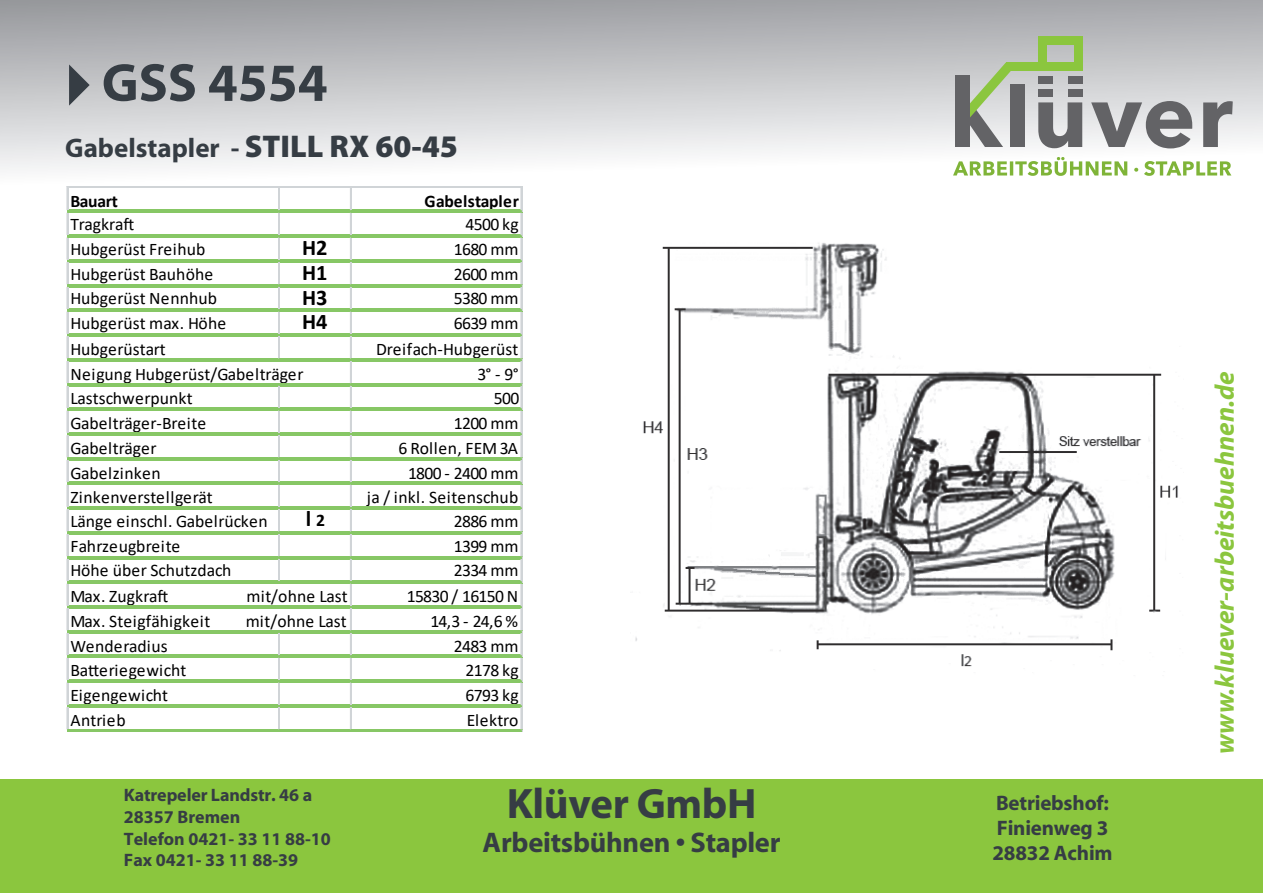
<style>
.page{position:relative;width:1263px;height:893px;background:#fff}
.page>*{position:absolute;margin:0;border:0;box-sizing:border-box;transform-origin:0 0}
.t1{font:700 54px "Myriad";color:#363d44}
.t2{font:700 42.75px "Myriad";letter-spacing:-.01em;color:#363d44}
.t3{font:700 28.5px "Myriad";letter-spacing:-.01em;color:#363d44}
.t4{font:italic 700 27px "Myriad Pro";color:#8bc63e}
.t5{font:700 27px "Myriad Pro";color:#363d44}
.t6{font:700 22.35px "Calibri";color:#000}
.t7{font:700 21px/25.2px "Myriad";letter-spacing:-.01em;color:#363d44}
.t8{font:700 18px/21.6px "Myriad";color:#363d44}
.t9{font:17.7px "Calibri";letter-spacing:.005em;color:#000}
.t10{font:17.7px "Calibri";letter-spacing:-.04em;color:#000}
.t11{font:700 17.7px "Calibri";letter-spacing:-.005em;color:#000}
.s1{font-weight:900;font-size:31.5px}
.s2{font-size:17.7px}
</style>
<div class="page">
<div style="left:0;top:0;width:1263px;height:185px;background:linear-gradient(to bottom,#9d9fa2,#fff)"></div>
<svg style="left:69px;top:64px;width:21px;height:42px"></svg>
<div style="left:0;top:779px;width:1263px;height:114px;background:#8bc63e"></div>
<svg style="left:957px;top:63px;width:56px;height:84px;background:#bbc4b2"></svg>
<div style="left:1010px;top:84px;width:15px;height:63px;background:#636366"></div>
<svg style="left:1091px;top:101px;width:101px;height:47px"></svg>
<svg style="left:1203px;top:101px;width:30px;height:46px"></svg>
<svg style="left:1038px;top:102px;width:44px;height:46px;background:#89898c"></svg>
<div style="left:1006px;top:63px;width:76px;height:8px;background:#8bc63e"></div>
<div style="left:955px;top:75px;width:15px;height:72px;background:#636366"></div>
<div style="left:1038px;top:37px;width:44px;height:8px;background:#8bc63e"></div>
<div style="left:1038px;top:40px;width:8px;height:24px;background:#8bc63e"></div>
<div style="left:1074px;top:40px;width:8px;height:30px;background:#8bc63e"></div>
<svg style="left:953px;top:157px;width:278px;height:19px"></svg>
<div style="left:1068px;top:76px;width:14px;height:8px;background:#636366"></div>
<div style="left:1068px;top:89px;width:14px;height:8px;background:#636366"></div>
<div style="left:1038px;top:76px;width:15px;height:8px;background:#636366"></div>
<div style="left:1038px;top:89px;width:15px;height:8px;background:#636366"></div>
<img style="left:635px;top:243px;width:543px;height:424px">
<hr style="left:67px;top:210px;width:455px;height:3px;background:#87c765">
<hr style="left:350px;top:186px;width:2px;height:24px;background:#d0d4d7">
<hr style="left:67px;top:234px;width:455px;height:4px;background:#87c765">
<hr style="left:350px;top:213px;width:2px;height:21px;background:#d0d4d7">
<hr style="left:67px;top:259px;width:455px;height:4px;background:#87c765">
<hr style="left:350px;top:238px;width:2px;height:21px;background:#d0d4d7">
<hr style="left:67px;top:284px;width:455px;height:3px;background:#87c765">
<hr style="left:350px;top:263px;width:2px;height:21px;background:#d0d4d7">
<hr style="left:67px;top:309px;width:455px;height:3px;background:#87c765">
<hr style="left:350px;top:287px;width:2px;height:22px;background:#d0d4d7">
<hr style="left:67px;top:333px;width:455px;height:4px;background:#87c765">
<hr style="left:350px;top:312px;width:2px;height:21px;background:#d0d4d7">
<hr style="left:67px;top:358px;width:455px;height:4px;background:#87c765">
<hr style="left:350px;top:337px;width:2px;height:21px;background:#d0d4d7">
<hr style="left:67px;top:383px;width:455px;height:3px;background:#87c765">
<svg style="left:278px;top:187px;width:2px;height:171px"></svg>
<hr style="left:350px;top:362px;width:2px;height:21px;background:#d0d4d7">
<hr style="left:67px;top:407px;width:455px;height:4px;background:#87c765">
<hr style="left:350px;top:386px;width:2px;height:21px;background:#d0d4d7">
<hr style="left:67px;top:432px;width:455px;height:4px;background:#87c765">
<hr style="left:350px;top:411px;width:2px;height:21px;background:#d0d4d7">
<hr style="left:67px;top:457px;width:455px;height:3px;background:#87c765">
<hr style="left:350px;top:436px;width:2px;height:21px;background:#d0d4d7">
<hr style="left:67px;top:482px;width:455px;height:3px;background:#87c765">
<hr style="left:350px;top:460px;width:2px;height:22px;background:#d0d4d7">
<hr style="left:67px;top:506px;width:455px;height:4px;background:#87c765">
<hr style="left:350px;top:485px;width:2px;height:21px;background:#d0d4d7">
<hr style="left:67px;top:531px;width:455px;height:4px;background:#87c765">
<hr style="left:350px;top:510px;width:2px;height:21px;background:#d0d4d7">
<hr style="left:67px;top:556px;width:455px;height:3px;background:#87c765">
<hr style="left:350px;top:535px;width:2px;height:21px;background:#d0d4d7">
<hr style="left:67px;top:580px;width:455px;height:4px;background:#87c765">
<hr style="left:350px;top:559px;width:2px;height:21px;background:#d0d4d7">
<hr style="left:67px;top:605px;width:455px;height:4px;background:#87c765">
<hr style="left:350px;top:584px;width:2px;height:21px;background:#d0d4d7">
<hr style="left:67px;top:630px;width:455px;height:3px;background:#87c765">
<svg style="left:278px;top:386px;width:2px;height:194px"></svg>
<hr style="left:350px;top:609px;width:2px;height:21px;background:#d0d4d7">
<hr style="left:67px;top:655px;width:455px;height:3px;background:#87c765">
<hr style="left:350px;top:633px;width:2px;height:22px;background:#d0d4d7">
<hr style="left:67px;top:679px;width:455px;height:4px;background:#87c765">
<hr style="left:350px;top:658px;width:2px;height:21px;background:#d0d4d7">
<hr style="left:67px;top:704px;width:455px;height:4px;background:#87c765">
<hr style="left:350px;top:683px;width:2px;height:21px;background:#d0d4d7">
<hr style="left:67px;top:729px;width:455px;height:2px;background:#87c765">
<svg style="left:67px;top:187px;width:1px;height:542px"></svg>
<svg style="left:278px;top:633px;width:2px;height:96px"></svg>
<svg style="left:350px;top:210px;width:1px;height:498px"></svg>
<hr style="left:350px;top:708px;width:2px;height:21px;background:#d0d4d7">
<hr style="left:67px;top:186px;width:455px;height:1px;background:#d0d4d7">
<svg style="left:521px;top:186px;width:2px;height:545px"></svg>
<h1 class="t1" style="left:102px;top:55px;width:227px">GSS 4554</h1>
<h3 class="t5" style="left:65px;top:130px;width:394px">Gabelstapler - <span class="s1">STILL RX 60-45</span></h3>
<p class="t11" style="left:70px;top:188px;width:49px">Bauart</p>
<p class="t11" style="left:424px;top:188px;width:96px">Gabelstapler</p>
<p class="t9" style="left:70px;top:212px;width:65px">Tragkraft</p>
<p class="t9" style="left:466px;top:212px;width:55px">4500 kg</p>
<p class="t9" style="left:70px;top:237px;width:136px">Hubgerüst Freihub</p>
<p class="t6" style="left:302px;top:232px;width:27px">H2</p>
<p class="t9" style="left:454px;top:237px;width:66px">1680 mm</p>
<p class="t9" style="left:70px;top:261px;width:144px">Hubgerüst Bauhöhe</p>
<p class="t6" style="left:302px;top:257px;width:27px">H1</p>
<p class="t9" style="left:454px;top:261px;width:66px">2600 mm</p>
<p class="t9" style="left:70px;top:286px;width:148px">Hubgerüst Nennhub</p>
<p class="t6" style="left:302px;top:281px;width:27px">H3</p>
<p class="t9" style="left:454px;top:286px;width:66px">5380 mm</p>
<p class="t9" style="left:70px;top:311px;width:157px">Hubgerüst max. Höhe</p>
<p class="t6" style="left:302px;top:306px;width:27px">H4</p>
<p class="t9" style="left:454px;top:311px;width:66px">6639 mm</p>
<p class="t9" style="left:70px;top:337px;width:97px">Hubgerüstart</p>
<p class="t9" style="left:376px;top:337px;width:144px">Dreifach-Hubgerüst</p>
<p class="t9" style="left:70px;top:361px;width:234px">Neigung Hubgerüst/Gabelträger</p>
<p class="t9" style="left:477px;top:361px;width:43px">3°-9°</p>
<p class="t9" style="left:70px;top:386px;width:124px">Lastschwerpunkt</p>
<p class="t9" style="left:494px;top:386px;width:27px">500</p>
<p class="t9" style="left:70px;top:411px;width:137px">Gabelträger-Breite</p>
<p class="t9" style="left:454px;top:411px;width:66px">1200 mm</p>
<p class="t9" style="left:70px;top:436px;width:88px">Gabelträger</p>
<p class="t9" style="left:399px;top:436px;width:121px">6Rollen, FEM3A</p>
<p class="t9" style="left:70px;top:460px;width:92px">Gabelzinken</p>
<p class="t10" style="left:408px;top:460px;width:112px">1800 - 2400 mm</p>
<p class="t9" style="left:70px;top:485px;width:144px">Zinkenverstellgerät</p>
<p class="t9" style="left:367px;top:485px;width:153px">ja / inkl. Seitenschub</p>
<p class="t9" style="left:70px;top:509px;width:199px">Länge einschl. Gabelrücken</p>
<p class="t6" style="left:306px;top:503px;width:21px">l <span class="s2">2</span></p>
<p class="t9" style="left:454px;top:509px;width:66px">2886 mm</p>
<p class="t9" style="left:70px;top:533px;width:111px">Fahrzeugbreite</p>
<p class="t9" style="left:454px;top:533px;width:66px">1399 mm</p>
<p class="t9" style="left:70px;top:558px;width:162px">Höhe über Schutzdach</p>
<p class="t9" style="left:454px;top:558px;width:66px">2334 mm</p>
<p class="t9" style="left:70px;top:584px;width:99px">Max. Zugkraft</p>
<p class="t9" style="left:247px;top:584px;width:103px">mit/ohne Last</p>
<p class="t10" style="left:407px;top:584px;width:113px">15830 / 16150 N</p>
<p class="t9" style="left:70px;top:609px;width:141px">Max. Steigfähigkeit</p>
<p class="t9" style="left:246px;top:609px;width:103px">mit/ohne Last</p>
<p class="t9" style="left:430px;top:609px;width:89px">14,3- 24,6%</p>
<p class="t9" style="left:70px;top:633px;width:99px">Wenderadius</p>
<p class="t9" style="left:454px;top:633px;width:66px">2483 mm</p>
<p class="t9" style="left:70px;top:658px;width:117px">Batteriegewicht</p>
<p class="t9" style="left:466px;top:658px;width:55px">2178 kg</p>
<p class="t9" style="left:70px;top:683px;width:99px">Eigengewicht</p>
<p class="t9" style="left:466px;top:683px;width:55px">6793 kg</p>
<p class="t9" style="left:70px;top:708px;width:57px">Antrieb</p>
<p class="t9" style="left:467px;top:708px;width:53px">Elektro</p>
<p class="t8" style="left:124px;top:785px;width:208px">Katrepeler Landstr. 46 a<br>28357 Bremen<br>Telefon 0421- 33 11 88-10<br>Fax 0421- 33 11 88-39</p>
<h2 class="t2" style="left:507px;top:781px;width:251px">Klüver GmbH</h2>
<h3 class="t3" style="left:483px;top:828px;width:299px">Arbeitsbühnen • Stapler</h3>
<p class="t7" style="left:992px;top:791px;width:122px">Betriebshof:<br>Finienweg 3<br>28832 Achim</p>
<h3 class="t4" style="left:1207px;top:754px;width:384px;rotate:-90deg">www.kluever-arbeitsbuehnen.de</h3>
</div>
